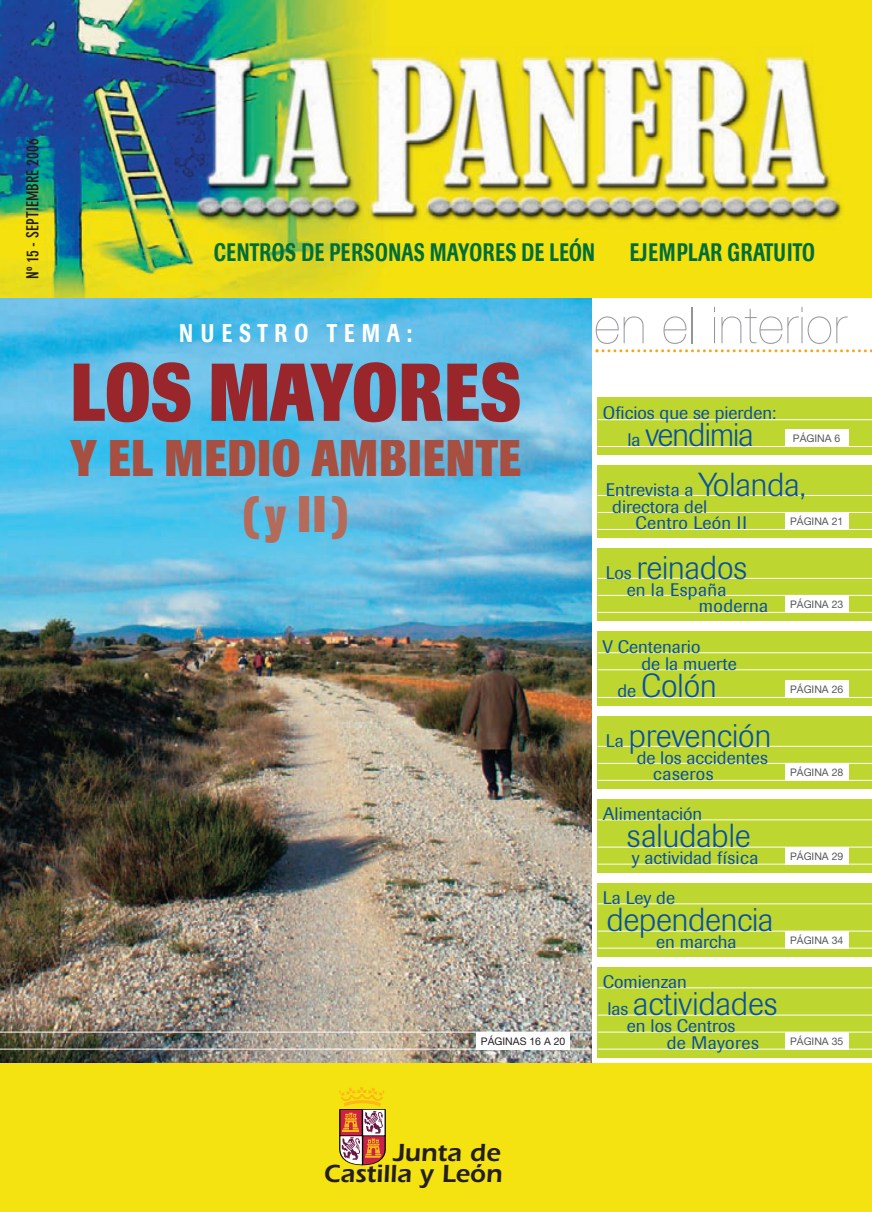
<style>
.page{position:relative;width:872px;height:1212px;background:#fff}
.page>*{position:absolute;margin:0;border:0;box-sizing:border-box;transform-origin:0 0}
.t1{font:800 81px "Imago";letter-spacing:.01em;color:#98262a;scale:.75 1}
.t2{font:800 51px "Imago";letter-spacing:.02em;color:#a75041;scale:.75 1}
.t3{font:200 51px "Helvetica Neue";letter-spacing:.015em;color:#939598}
.t4{font:800 51px "Imago";color:#b56b59;scale:.75 1}
.t5{font:300 33px "Imago";color:#0850a3}
.t6{font:300 33px "Imago";letter-spacing:-.025em;color:#0850a3}
.t7{font:600 25.65px/21.9px "Itc Eras";color:#231f20;text-align:right}
.t8{font:500 25.5px "Imago";letter-spacing:.37em;color:#fff;scale:.75 1}
.t9{font:500 25.05px "Imago";letter-spacing:.035em;color:#006e39;scale:.7 1}
.t10{font:18px/16.5px "Imago";color:#0850a3}
.t11{font:18px/16.5px "Imago";letter-spacing:.02em;color:#0850a3}
.t12{font:700 condensed 16.5px "DIN Neuzeit Grotesk";letter-spacing:.005em;color:#231f20}
.t13{font:10.5px "Helvetica Neue";color:#57585a}
.t14{font:10.5px "Helvetica Neue";color:#231f20}
.s1{font-weight:400;font-size:18px}
.s2{font-weight:300;font-size:33px}
</style>
<div class="page">
<img style="left:0;top:298px;width:591px;height:765px">
<div style="left:0;top:1063px;width:872px;height:149px;background:#f5e211"></div>
<img style="left:0;top:0;width:872px;height:298px">
<svg style="left:339px;top:1087px;width:47px;height:78px"></svg>
<svg style="left:595px;top:349px;width:277px;height:3px"></svg>
<div style="left:597px;top:398px;width:275px;height:57px;background:#bed630"></div>
<div style="left:784px;top:429px;width:64px;height:17px;background:#fff"></div>
<hr style="left:597px;top:419px;width:275px;height:1px;background:#fff">
<hr style="left:597px;top:446px;width:275px;height:1px;background:#fff">
<div style="left:597px;top:549px;width:275px;height:72px;background:#bed630"></div>
<div style="left:784px;top:595px;width:64px;height:17px;background:#fff"></div>
<hr style="left:597px;top:595px;width:275px;height:1px;background:#fff">
<hr style="left:597px;top:578px;width:275px;height:1px;background:#fff">
<hr style="left:597px;top:612px;width:275px;height:1px;background:#fff">
<div style="left:597px;top:716px;width:275px;height:73px;background:#bed630"></div>
<div style="left:784px;top:763px;width:64px;height:17px;background:#fff"></div>
<hr style="left:597px;top:763px;width:275px;height:1px;background:#fff">
<hr style="left:597px;top:746px;width:275px;height:1px;background:#fff">
<hr style="left:597px;top:780px;width:275px;height:1px;background:#fff">
<div style="left:597px;top:466px;width:275px;height:72px;background:#bed630"></div>
<div style="left:784px;top:512px;width:64px;height:17px;background:#fff"></div>
<hr style="left:597px;top:512px;width:275px;height:1px;background:#fff">
<hr style="left:597px;top:495px;width:275px;height:1px;background:#fff">
<hr style="left:597px;top:529px;width:275px;height:1px;background:#fff">
<div style="left:597px;top:967px;width:275px;height:90px;background:#bed630"></div>
<div style="left:784px;top:1032px;width:64px;height:17px;background:#fff"></div>
<hr style="left:597px;top:1015px;width:275px;height:1px;background:#fff">
<hr style="left:597px;top:1032px;width:275px;height:1px;background:#fff">
<hr style="left:597px;top:1049px;width:275px;height:1px;background:#fff">
<hr style="left:597px;top:987px;width:275px;height:1px;background:#fff">
<div style="left:597px;top:799px;width:275px;height:74px;background:#bed630"></div>
<div style="left:784px;top:847px;width:64px;height:17px;background:#fff"></div>
<hr style="left:597px;top:847px;width:275px;height:1px;background:#fff">
<hr style="left:597px;top:864px;width:275px;height:1px;background:#fff">
<hr style="left:597px;top:819px;width:275px;height:1px;background:#fff">
<div style="left:597px;top:883px;width:275px;height:73px;background:#bed630"></div>
<div style="left:784px;top:931px;width:64px;height:17px;background:#fff"></div>
<hr style="left:597px;top:931px;width:275px;height:1px;background:#fff">
<hr style="left:597px;top:948px;width:275px;height:1px;background:#fff">
<hr style="left:597px;top:903px;width:275px;height:1px;background:#fff">
<div style="left:597px;top:631px;width:275px;height:75px;background:#bed630"></div>
<div style="left:784px;top:680px;width:64px;height:17px;background:#fff"></div>
<hr style="left:597px;top:652px;width:275px;height:1px;background:#fff">
<hr style="left:597px;top:669px;width:275px;height:1px;background:#fff">
<hr style="left:597px;top:697px;width:275px;height:1px;background:#fff">
<div style="left:476px;top:1032px;width:94px;height:17px;background:#fff"></div>
<hr style="left:0;top:1032px;width:591px;height:1px;background:#fff">
<hr style="left:0;top:1049px;width:591px;height:1px;background:#fff">
<p class="t12" style="left:26px;top:279px;width:141px;rotate:-90deg">Nº 15 - SEPTIEMBRE 2006</p>
<h3 class="t9" style="left:214px;top:244px;width:546px">CENTROS DE PERSONAS MAYORES DE LEÓN</h3>
<h3 class="t9" style="left:630px;top:244px;width:266px">EJEMPLAR GRATUITO</h3>
<h3 class="t8" style="left:179px;top:324px;width:312px">NUESTRO TEMA:</h3>
<h1 class="t1" style="left:71px;top:364px;width:601px">LOS MAYORES</h1>
<h2 class="t2" style="left:70px;top:440px;width:603px">Y EL MEDIO AMBIENTE</h2>
<h2 class="t4" style="left:242px;top:495px;width:143px">(y II)</h2>
<p class="t14" style="left:481px;top:1037px;width:86px">PÁGINAS 16 A 20</p>
<h2 class="t3" style="left:594px;top:307px;width:254px">en el interior</h2>
<p class="t10" style="left:603px;top:406px;width:175px">Oficios que se pierden:</p>
<h3 class="t6" style="left:627px;top:423px;width:128px"><span class="s1">la</span> vendimia</h3>
<p class="t13" style="left:793px;top:435px;width:49px">PÁGINA 6</p>
<p class="t10" style="left:606px;top:483px;width:202px">Entrevista a <span class="s2">Yolanda,</span></p>
<p class="t10" style="left:612px;top:500px;width:96px">directora del</p>
<p class="t11" style="left:635px;top:516px;width:113px">Centro León II</p>
<p class="t13" style="left:790px;top:518px;width:55px">PÁGINA 21</p>
<h3 class="t5" style="left:606px;top:556px;width:143px"><span class="s1">Los</span> reinados</h3>
<p class="t11" style="left:699px;top:582px;width:71px;text-indent:-72px">en la España moderna</p>
<p class="t10" style="left:641px;top:639px;width:97px;line-height:17.2px;text-indent:-39px">V Centenario<br>de la muerte</p>
<h3 class="t5" style="left:617px;top:674px;width:101px"><span class="s1">de</span> Colón</h3>
<h3 class="t5" style="left:606px;top:724px;width:167px"><span class="s1">La</span> prevención</h3>
<p class="t10" style="left:653px;top:750px;width:116px;text-indent:-17px">de los accidentes caseros</p>
<p class="t10" style="left:603px;top:807px;width:101px">Alimentación</p>
<h3 class="t5" style="left:627px;top:824px;width:125px">saludable</h3>
<p class="t10" style="left:632px;top:851px;width:128px">y actividad física</p>
<p class="t10" style="left:603px;top:891px;width:74px">La Ley de</p>
<h3 class="t5" style="left:606px;top:908px;width:168px">dependencia</h3>
<p class="t10" style="left:656px;top:935px;width:82px">en marcha</p>
<p class="t10" style="left:603px;top:975px;width:86px">Comienzan</p>
<h3 class="t5" style="left:607px;top:992px;width:172px"><span class="s1">las</span> actividades</h3>
<p class="t10" style="left:667px;top:1019px;width:94px;line-height:17px;text-indent:-40px">en los Centros<br>de Mayores</p>
<p class="t13" style="left:790px;top:600px;width:55px">PÁGINA 23</p>
<p class="t13" style="left:790px;top:686px;width:55px">PÁGINA 26</p>
<p class="t13" style="left:790px;top:768px;width:55px">PÁGINA 28</p>
<p class="t13" style="left:790px;top:852px;width:55px">PÁGINA 29</p>
<p class="t13" style="left:790px;top:936px;width:55px">PÁGINA 34</p>
<p class="t13" style="left:790px;top:1037px;width:55px">PÁGINA 35</p>
<h3 class="t7" style="left:324px;top:1144px;width:180px">Junta de<br>Castilla y León</h3>
</div>
